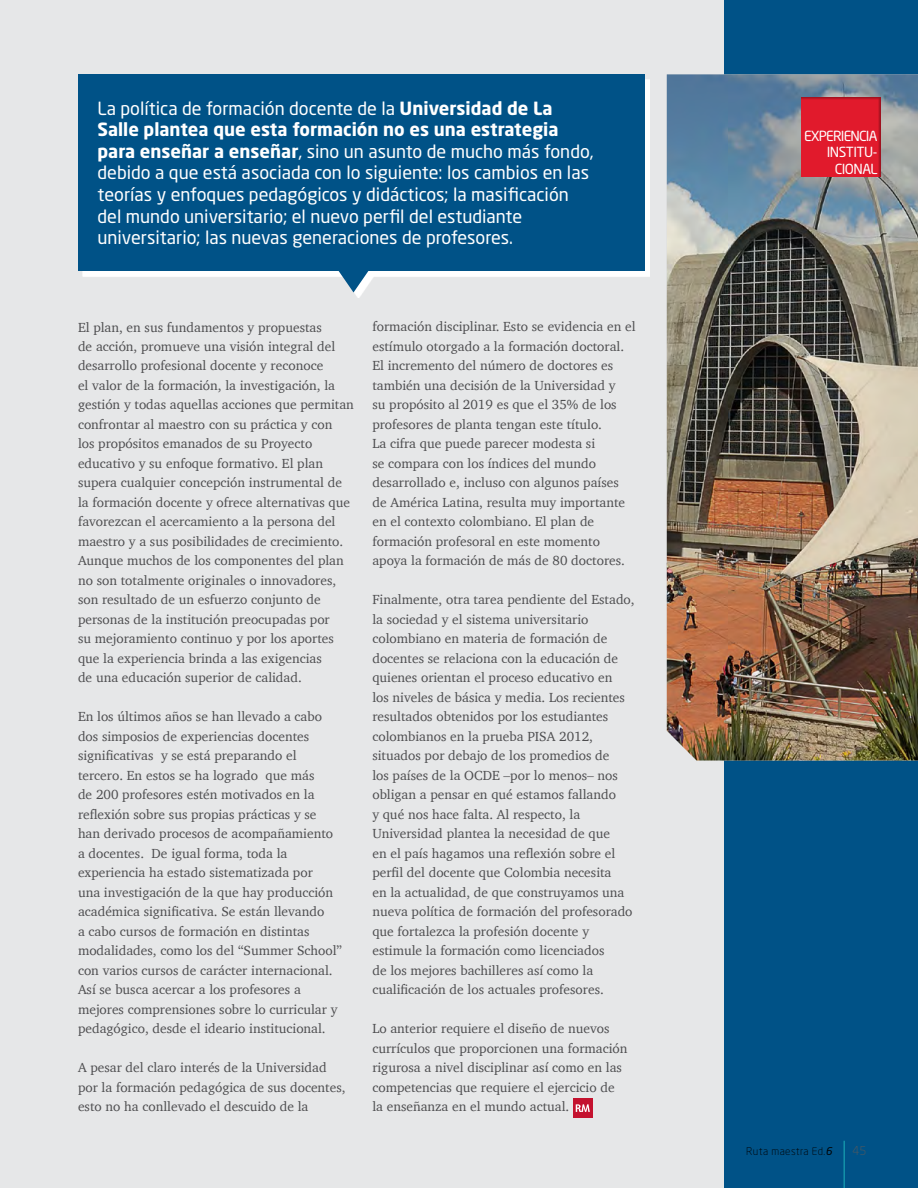
<style>
.page{position:relative;width:918px;height:1188px;background:#e6e7e8}
.page>*{position:absolute;margin:0;border:0;box-sizing:border-box;transform-origin:0 0}
.t1{font:18px/21.6px "Neo Sans Pro";color:#fff}
.t2{font:13.8px "Neo Sans Pro";letter-spacing:-.06em;color:#fff}
.t3{font:13.5px/19.5px "Charter";color:#4d4d4f}
.t4{font:300 12px "Neo Sans Pro";color:#58595b}
.t5{font:300 10.5px "Neo Sans Pro";letter-spacing:.04em;color:#000}
.s1{font-weight:700}
.s2{font-weight:400;font-style:italic}
</style>
<div class="page">
<div style="left:725px;top:0;width:193px;height:1188px;background:#005287"></div>
<div style="left:573px;top:1098px;width:20px;height:20px;background:#c4122f"></div>
<svg style="left:576px;top:1104px;width:14px;height:8px"></svg>
<div style="left:82px;top:79px;width:568px;height:198px;background:#fff"></div>
<div style="left:78px;top:74px;width:567px;height:196px;background:#005287"></div>
<svg style="left:337px;top:270px;width:34px;height:22px"></svg>
<img style="left:667px;top:74px;width:251px;height:686px">
<hr style="left:844px;top:1141px;width:1px;height:47px;background:#1db2bb">
<div style="left:786px;top:87px;width:107px;height:93px;background:#000;opacity:.3"></div>
<p class="t1" style="left:98px;top:97px;width:498px">La política de formación docente de la <span class="s1">Universidad de La Salle plantea que esta formación no es una estrategia para enseñar a enseñar</span>, sino un asunto de mucho más fondo, debido a que está asociada con lo siguiente: los cambios en las teorías y enfoques pedagógicos y didácticos; la masificación del mundo universitario; el nuevo perfil del estudiante universitario; las nuevas generaciones de profesores.</p>
<p class="t3" style="left:78px;top:317px;width:277px">El plan, en sus fundamentos y propuestas<br>de acción, promueve una visión integral del desarrollo profesional docente y reconoce<br>el valor de la formación, la investigación, la gestión y todas aquellas acciones que permitan confrontar al maestro con su práctica y con<br>los propósitos emanados de su Proyecto educativo y su enfoque formativo. El plan supera cualquier concepción instrumental de la formación docente y ofrece alternativas que favorezcan el acercamiento a la persona del maestro y a sus posibilidades de crecimiento.<br>Aunque muchos de los componentes del plan no son totalmente originales o innovadores, son resultado de un esfuerzo conjunto de personas de la institución preocupadas por<br>su mejoramiento continuo y por los aportes que la experiencia brinda a las exigencias<br>de una educación superior de calidad.</p>
<p class="t3" style="left:78px;top:707px;width:265px">En los últimos años se han llevado a cabo dos simposios de experiencias docentes significativas y se está preparando el tercero. En estos se ha logrado que más<br>de 200 profesores estén motivados en la reflexión sobre sus propias prácticas y se han derivado procesos de acompañamiento a docentes. De igual forma, toda la experiencia ha estado sistematizada por<br>una investigación de la que hay producción académica significativa. Se están llevando<br>a cabo cursos de formación en distintas modalidades, como los del “Summer School” con varios cursos de carácter internacional.<br>Así se busca acercar a los profesores a mejores comprensiones sobre lo curricular y pedagógico, desde el ideario institucional.</p>
<p class="t3" style="left:78px;top:1058px;width:269px">A pesar del claro interés de la Universidad por la formación pedagógica de sus docentes, esto no ha conllevado el descuido de la</p>
<p class="t3" style="left:372px;top:317px;width:265px">formación disciplinar. Esto se evidencia en el estímulo otorgado a la formación doctoral.<br>El incremento del número de doctores es también una decisión de la Universidad y<br>su propósito al 2019 es que el 35% de los profesores de planta tengan este título.<br>La cifra que puede parecer modesta si<br>se compara con los índices del mundo desarrollado e, incluso con algunos países de América Latina, resulta muy importante en el contexto colombiano. El plan de formación profesoral en este momento apoya la formación de más de 80 doctores.</p>
<p class="t3" style="left:372px;top:590px;width:264px">Finalmente, otra tarea pendiente del Estado, la sociedad y el sistema universitario colombiano en materia de formación de docentes se relaciona con la educación de quienes orientan el proceso educativo en<br>los niveles de básica y media. Los recientes resultados obtenidos por los estudiantes colombianos en la prueba PISA 2012, situados por debajo de los promedios de<br>los países de la OCDE –por lo menos– nos obligan a pensar en qué estamos fallando<br>y qué nos hace falta. Al respecto, la Universidad plantea la necesidad de que<br>en el país hagamos una reflexión sobre el perfil del docente que Colombia necesita<br>en la actualidad, de que construyamos una nueva política de formación del profesorado que fortalezca la profesión docente y estimule la formación como licenciados<br>de los mejores bachilleres así como la cualificación de los actuales profesores.</p>
<p class="t3" style="left:372px;top:1019px;width:257px">Lo anterior requiere el diseño de nuevos currículos que proporcionen una formación rigurosa a nivel disciplinar así como en las competencias que requiere el ejercicio de la enseñanza en el mundo actual.</p>
<p class="t2" style="left:804px;top:127px;width:68px">EXPERI ENCIA</p>
<p class="t2" style="left:827px;top:144px;width:51px">I NSTITU-</p>
<p class="t2" style="left:835px;top:160px;width:36px">CIONAL</p>
<p class="t5" style="left:746px;top:1144px;width:87px">Ruta maestra Ed.<span class="s2">6</span></p>
<p class="t4" style="left:853px;top:1144px;width:15px">45</p>
</div>
